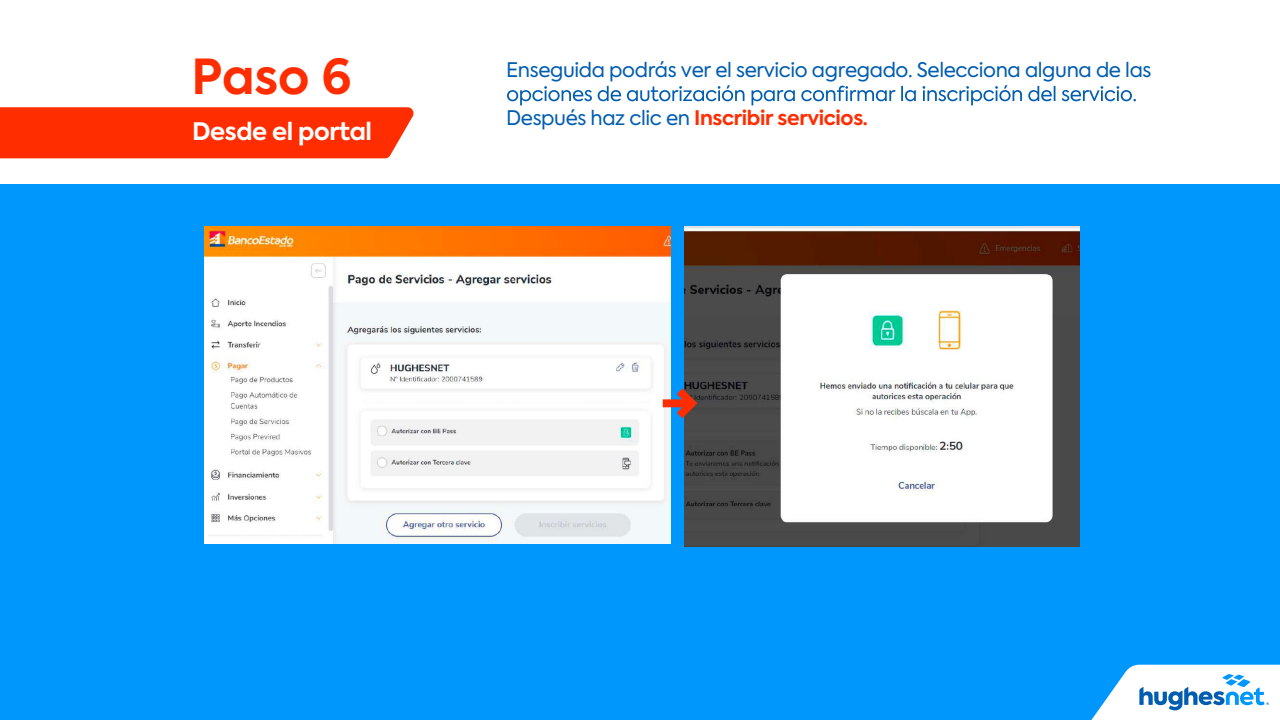
<style>
.page{position:relative;width:1280px;height:720px;background:#fff}
.page>*{position:absolute;margin:0;border:0;box-sizing:border-box;transform-origin:0 0}
.t1{font:700 48px "Axiforma";color:#ff2d00}
.t2{font:700 24px "Axiforma";letter-spacing:-.02em;color:#fff}
.t3{font:20px "Axiforma";letter-spacing:-.02em;color:#005db0}
.t4{font:700 20px "Axiforma";letter-spacing:-.02em;color:#ff2d00}
.s1{font-weight:400;color:#005db0}
</style>
<div class="page">
<div style="left:0;top:184px;width:1280px;height:536px;background:#0097fd"></div>
<svg style="left:1091px;top:665px;width:189px;height:55px;background:#c3e2f8"></svg>
<img style="left:205px;top:227px;width:465px;height:317px">
<img style="left:685px;top:226px;width:395px;height:320px">
<svg style="left:663px;top:388px;width:34px;height:30px"></svg>
<svg style="left:507px;top:85px;width:629px;height:20px"></svg>
<div style="left:0;top:107px;width:414px;height:51px;background:#ff2d00"></div>
<h1 class="t1" style="left:191px;top:44px;width:162px">Paso 6</h1>
<p class="t2" style="left:192px;top:115px;width:181px">Desde el portal</p>
<p class="t3" style="left:506px;top:57px;width:647px">Enseguida podrás ver el servicio agregado. Selecciona alguna de las</p>
<p class="t4" style="left:506px;top:104px;width:363px"><span class="s1">Después haz clic en</span> Inscribir servicios.</p>
</div>
